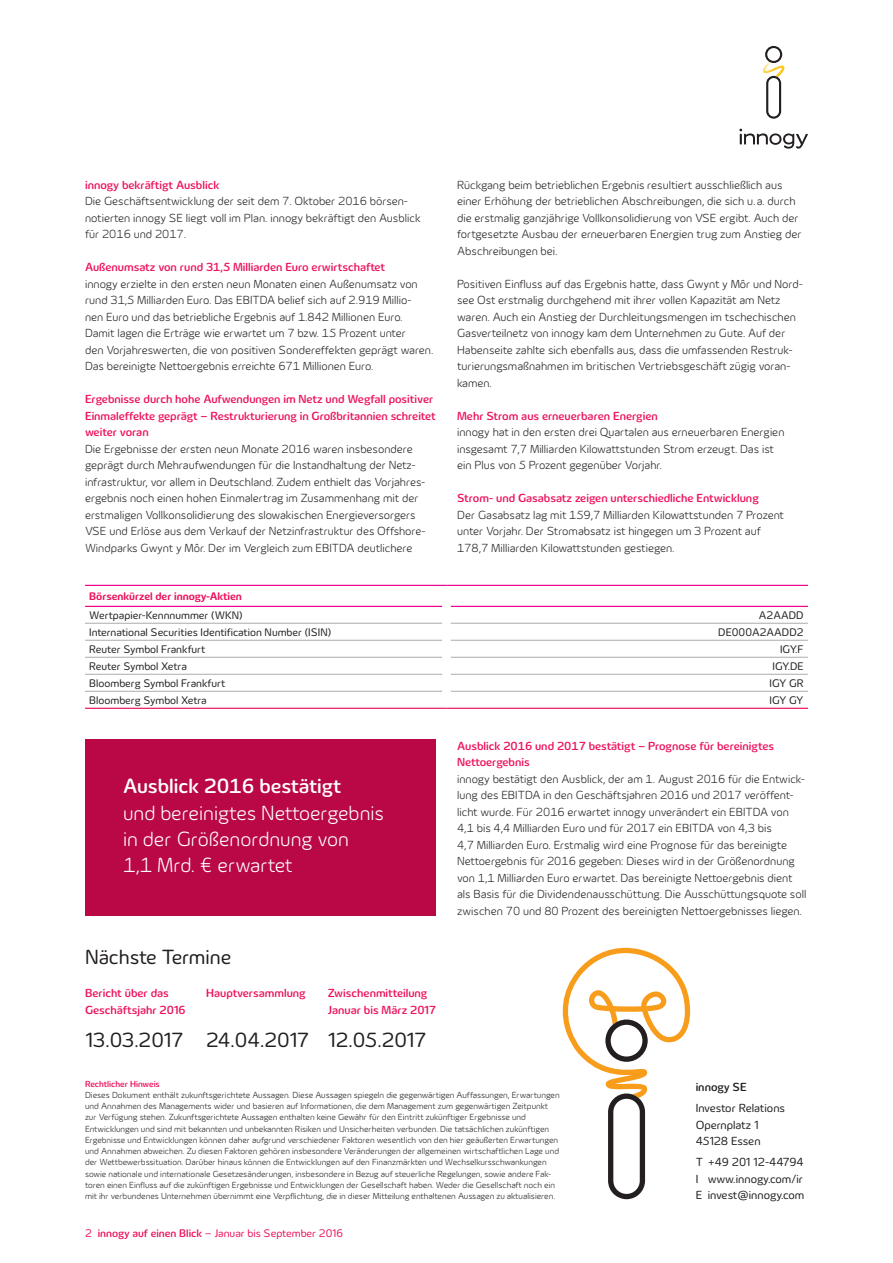
<style>
.page{position:relative;width:893px;height:1263px;background:#fff}
.page>*{position:absolute;margin:0;border:0;box-sizing:border-box;transform-origin:0 0}
.t1{font:300 21px/26.2px "Innogy";color:#fff}
.t2{font:21px "Innogy";color:#231f20}
.t3{font:500 21px "Innogy";color:#fff}
.t4{font:300 12px/16.5px "Innogy";color:#231f20}
.t5{font:500 12px/16.5px "Innogy";color:#ed115e}
.t6{font:12px/16.5px "Innogy";color:#231f20}
.t7{font:500 12px "Innogy";color:#231f20}
.t8{font:11.25px "Innogy";color:#231f20}
.t9{font:11.25px "Innogy";color:#ed115e}
.t10{font:700 11.25px "Innogy";color:#ed115e}
.t11{font:300 9px/11.2px "Innogy";color:#231f20}
.t12{font:500 9px "Innogy";color:#ed115e}
.s1{font-weight:500}
</style>
<div class="page">
<hr style="left:85px;top:623px;width:357px;height:1px;background:#afabab">
<hr style="left:85px;top:691px;width:357px;height:1px;background:#afabab">
<hr style="left:85px;top:708px;width:361px;height:1px;background:#ed115e">
<hr style="left:446px;top:708px;width:362px;height:1px;background:#ed115e">
<hr style="left:85px;top:640px;width:357px;height:1px;background:#afabab">
<hr style="left:85px;top:657px;width:357px;height:1px;background:#afabab">
<hr style="left:85px;top:674px;width:357px;height:1px;background:#afabab">
<hr style="left:85px;top:606px;width:357px;height:1px;background:#ed028c">
<hr style="left:451px;top:606px;width:357px;height:1px;background:#ed028c">
<hr style="left:85px;top:585px;width:361px;height:1px;background:#ed028c">
<hr style="left:446px;top:585px;width:362px;height:1px;background:#ed028c">
<hr style="left:451px;top:623px;width:357px;height:1px;background:#afabab">
<hr style="left:451px;top:640px;width:357px;height:1px;background:#afabab">
<hr style="left:451px;top:657px;width:357px;height:1px;background:#afabab">
<hr style="left:451px;top:674px;width:357px;height:1px;background:#afabab">
<hr style="left:451px;top:691px;width:357px;height:1px;background:#afabab">
<div style="left:85px;top:739px;width:351px;height:176px;background:#ba0745"></div>
<svg style="left:739px;top:129px;width:69px;height:20px"></svg>
<svg style="left:763px;top:46px;width:21px;height:73px"></svg>
<svg style="left:563px;top:948px;width:127px;height:251px"></svg>
<p class="t5" style="left:85px;top:176px;width:136px">innogy bekräftigt Ausblick</p>
<p class="t4" style="left:85px;top:193px;width:337px">Die Geschäftsentwicklung der seit dem 7. Oktober 2016 börsen&shy;notierten innogy SE liegt voll im Plan. innogy bekräftigt den Ausblick für 2016 und 2017.</p>
<p class="t5" style="left:85px;top:259px;width:302px">Außenumsatz von rund 31,5 Milliarden Euro erwirtschaftet</p>
<p class="t4" style="left:85px;top:275px;width:350px">innogy erzielte in den ersten neun Monaten einen Außenumsatz von rund 31,5 Milliarden Euro. Das EBITDA belief sich auf 2.919 Millio-<br>nen Euro und das betriebliche Ergebnis auf 1.842 Millionen Euro.<br>Damit lagen die Erträge wie erwartet um 7 bzw. 15 Prozent unter<br>den Vorjahreswerten, die von positiven Sondereffekten geprägt waren.<br>Das bereinigte Nettoergebnis erreichte 671 Millionen Euro.</p>
<p class="t5" style="left:85px;top:391px;width:352px">Ergebnisse durch hohe Aufwendungen im Netz und Wegfall positiver<br>Einmaleffekte geprägt – Restrukturierung in Großbritannien schreitet weiter voran</p>
<p class="t4" style="left:85px;top:440px;width:342px">Die Ergebnisse der ersten neun Monate 2016 waren insbesondere geprägt durch Mehraufwendungen für die Instandhaltung der Netz&shy;infrastruktur, vor allem in Deutschland. Zudem enthielt das Vorjahres&shy;ergebnis noch einen hohen Einmalertrag im Zusammenhang mit der erstmaligen Vollkonsolidierung des slowakischen Energieversorgers VSE und Erlöse aus dem Verkauf der Netzinfrastruktur des Offshore-Windparks Gwynt y Môr. Der im Vergleich zum EBITDA deutlichere</p>
<p class="t4" style="left:457px;top:176px;width:346px">Rückgang beim betrieblichen Ergebnis resultiert ausschließlich aus einer Erhöhung der betrieblichen Abschreibungen, die sich u. a. durch die erstmalig ganzjährige Vollkonsolidierung von VSE ergibt. Auch der fortgesetzte Ausbau der erneuerbaren Energien trug zum Anstieg der Abschreibungen bei.</p>
<p class="t4" style="left:457px;top:275px;width:347px">Positiven Einfluss auf das Ergebnis hatte, dass Gwynt y Môr und Nord&shy;see Ost erstmalig durchgehend mit ihrer vollen Kapazität am Netz waren. Auch ein Anstieg der Durchleitungsmengen im tschechischen Gasverteilnetz von innogy kam dem Unternehmen zu Gute. Auf der Habenseite zahlte sich ebenfalls aus, dass die umfassenden Restruk&shy;turierungsmaßnahmen im britischen Vertriebsgeschäft zügig voran&shy;kamen.</p>
<p class="t5" style="left:457px;top:407px;width:202px">Mehr Strom aus erneuerbaren Energien</p>
<p class="t4" style="left:457px;top:424px;width:329px">innogy hat in den ersten drei Quartalen aus erneuerbaren Energien insgesamt 7,7 Milliarden Kilowattstunden Strom erzeugt. Das ist ein Plus von 5 Prozent gegenüber Vorjahr.</p>
<p class="t5" style="left:457px;top:490px;width:303px">Strom- und Gasabsatz zeigen unterschiedliche Entwicklung</p>
<p class="t4" style="left:457px;top:506px;width:328px">Der Gasabsatz lag mit 159,7 Milliarden Kilowattstunden 7 Prozent unter Vorjahr. Der Stromabsatz ist hingegen um 3 Prozent auf<br>178,7 Milliarden Kilowattstunden gestiegen.</p>
<p class="t10" style="left:89px;top:590px;width:154px">Börsenkürzel der innogy-Aktien</p>
<p class="t8" style="left:89px;top:609px;width:155px">Wertpapier-Kennnummer (WKN)</p>
<p class="t8" style="left:759px;top:609px;width:46px">A2AADD</p>
<p class="t8" style="left:89px;top:626px;width:243px">International Securities Identification Number (ISIN)</p>
<p class="t8" style="left:718px;top:626px;width:87px">DE000A2AADD2</p>
<p class="t8" style="left:89px;top:643px;width:118px">Reuter Symbol Frankfurt</p>
<p class="t8" style="left:780px;top:643px;width:25px">IGY.F</p>
<p class="t8" style="left:89px;top:660px;width:99px">Reuter Symbol Xetra</p>
<p class="t8" style="left:772px;top:660px;width:33px">IGY.DE</p>
<p class="t8" style="left:89px;top:677px;width:138px">Bloomberg Symbol Frankfurt</p>
<p class="t8" style="left:769px;top:677px;width:36px">IGY GR</p>
<p class="t8" style="left:89px;top:694px;width:119px">Bloomberg Symbol Xetra</p>
<p class="t8" style="left:770px;top:694px;width:36px">IGY GY</p>
<h1 class="t3" style="left:123px;top:774px;width:220px">Ausblick 2016 bestätigt</h1>
<h1 class="t1" style="left:123px;top:799px;width:262px">und bereinigtes Nettoergebnis in der Größenordnung von<br>1,1 Mrd. € erwartet</h1>
<h1 class="t2" style="left:85px;top:945px;width:148px">Nächste Termine</h1>
<p class="t5" style="left:85px;top:985px;width:102px">Bericht über das<br>Geschäftsjahr 2016</p>
<h1 class="t2" style="left:85px;top:1028px;width:100px">13.03.2017</h1>
<p class="t5" style="left:206px;top:985px;width:101px">Hauptversammlung</p>
<h1 class="t2" style="left:206px;top:1028px;width:104px">24.04.2017</h1>
<p class="t5" style="left:328px;top:985px;width:109px">Zwischenmitteilung<br>Januar bis März 2017</p>
<h1 class="t2" style="left:328px;top:1028px;width:100px">12.05.2017</h1>
<p class="t5" style="left:457px;top:737px;width:318px">Ausblick 2016 und 2017 bestätigt – Prognose für bereinigtes<br>Nettoergebnis</p>
<p class="t4" style="left:457px;top:770px;width:351px">innogy bestätigt den Ausblick, der am 1. August 2016 für die Entwick&shy;lung des EBITDA in den Geschäftsjahren 2016 und 2017 veröffent&shy;licht wurde. Für 2016 erwartet innogy unverändert ein EBITDA von 4,1 bis 4,4 Milliarden Euro und für 2017 ein EBITDA von 4,3 bis<br>4,7 Milliarden Euro. Erstmalig wird eine Prognose für das bereinigte Nettoergebnis für 2016 gegeben: Dieses wird in der Größenordnung von 1,1 Milliarden Euro erwartet. Das bereinigte Nettoergebnis dient als Basis für die Dividendenausschüttung. Die Ausschüttungsquote soll zwischen 70 und 80 Prozent des bereinigten Nettoergebnisses liegen.</p>
<p class="t12" style="left:85px;top:1078px;width:76px">Rechtlicher Hinweis</p>
<p class="t11" style="left:85px;top:1089px;width:476px">Dieses Dokument enthält zukunftsgerichtete Aussagen. Diese Aussagen spiegeln die gegenwärtigen Auffassungen, Erwartungen und Annahmen des Managements wider und basieren auf Informationen, die dem Management zum gegenwärtigen Zeitpunkt zur Verfügung stehen. Zukunftsgerichtete Aussagen enthalten keine Gewähr für den Eintritt zukünftiger Ergebnisse und Entwicklungen und sind mit bekannten und unbekannten Risiken und Unsicherheiten verbunden. Die tatsächlichen zukünftigen Ergebnisse und Entwicklungen können daher aufgrund verschiedener Faktoren wesentlich von den hier geäußerten Erwartungen und Annahmen abweichen. Zu diesen Faktoren gehören insbesondere Veränderungen der allgemeinen wirtschaftlichen Lage und der Wettbewerbssituation. Darüber hinaus können die Entwicklungen auf den Finanzmärkten und Wechselkursschwankungen sowie nationale und internationale Gesetzesänderungen, insbesondere in Bezug auf steuerliche Regelungen, sowie andere Fak&shy;toren einen Einfluss auf die zukünftigen Ergebnisse und Entwicklungen der Gesellschaft haben. Weder die Gesellschaft noch ein mit ihr verbundenes Unternehmen übernimmt eine Verpflichtung, die in dieser Mitteilung enthaltenen Aussagen zu aktualisieren.</p>
<p class="t9" style="left:85px;top:1227px;width:260px">2 <span class="s1">innogy auf einen Blick</span> – Januar bis September 2016</p>
<p class="t7" style="left:696px;top:1080px;width:53px">innogy SE</p>
<p class="t6" style="left:696px;top:1100px;width:91px">Investor Relations<br>Opernplatz 1<br>45128 Essen</p>
<p class="t6" style="left:696px;top:1154px;width:110px;text-align:justify">T +49 201 12-44794<br>I www.innogy.com/ir E invest@innogy.com</p>
</div>
